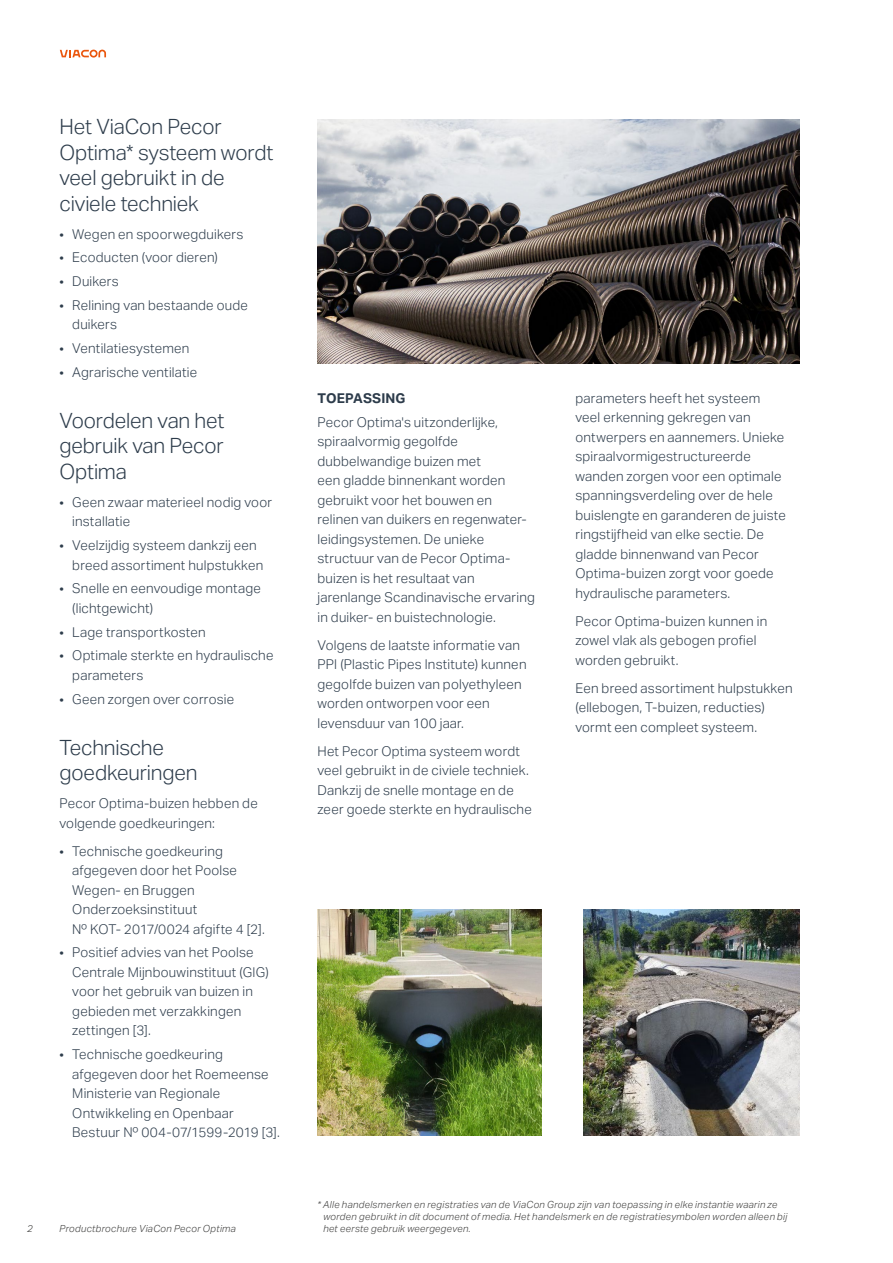
<style>
.page{position:relative;width:893px;height:1263px;background:#fff}
.page>*{position:absolute;margin:0;border:0;box-sizing:border-box;transform-origin:0 0}
.t1{font:300 21px/25.5px "Aktiv Grotesk";letter-spacing:-.01em;color:#2d3c4b}
.t2{font:300 13.5px/19.5px "Aktiv Grotesk";letter-spacing:.015em;color:#2d3c4b}
.t3{font:700 13.5px "Aktiv Grotesk";letter-spacing:.01em;color:#2d3c4b}
.t4{font:italic 300 9.75px/11.7px "Aktiv Grotesk";letter-spacing:.025em;color:#3c3c3b}
</style>
<div class="page">
<svg style="left:60px;top:50px;width:46px;height:8px"></svg>
<img style="left:317px;top:119px;width:482px;height:245px">
<img style="left:583px;top:910px;width:216px;height:225px">
<img style="left:317px;top:910px;width:224px;height:225px">
<h1 class="t1" style="left:60px;top:114px;width:216px">Het ViaCon Pecor<br>Optima* systeem wordt veel gebruikt in de civiele techniek</h1>
<p class="t2" style="left:60px;top:224px;width:185px">• Wegen en spoorwegduikers</p>
<p class="t2" style="left:60px;top:248px;width:160px">• Ecoducten (voor dieren)</p>
<p class="t2" style="left:60px;top:272px;width:61px">• Duikers</p>
<p class="t2" style="left:72px;top:295px;width:177px;text-indent:-13px">• Relining van bestaande oude duikers</p>
<p class="t2" style="left:60px;top:339px;width:131px">• Ventilatiesystemen</p>
<p class="t2" style="left:60px;top:362px;width:139px">• Agrarische ventilatie</p>
<h1 class="t1" style="left:60px;top:408px;width:166px;text-align:justify">Voordelen van het gebruik van Pecor Optima</h1>
<p class="t2" style="left:72px;top:492px;width:201px;text-indent:-13px">• Geen zwaar materieel nodig voor installatie</p>
<p class="t2" style="left:72px;top:536px;width:192px;text-indent:-13px">• Veelzijdig systeem dankzij een breed assortiment hulpstukken</p>
<p class="t2" style="left:72px;top:579px;width:190px;text-indent:-13px">• Snelle en eenvoudige montage (lichtgewicht)</p>
<p class="t2" style="left:60px;top:622px;width:148px">• Lage transportkosten</p>
<p class="t2" style="left:72px;top:646px;width:203px;text-indent:-13px">• Optimale sterkte en hydraulische parameters</p>
<p class="t2" style="left:60px;top:689px;width:176px">• Geen zorgen over corrosie</p>
<h1 class="t1" style="left:60px;top:735px;width:140px">Technische goedkeuringen</h1>
<p class="t2" style="left:60px;top:794px;width:200px">Pecor Optima-buizen hebben de volgende goedkeuringen:</p>
<p class="t2" style="left:72px;top:841px;width:194px;text-indent:-13px">• Technische goedkeuring afgegeven door het Poolse<br>Wegen- en Bruggen<br>Onderzoeksinstituut<br>№ KOT- 2017/0024 afgifte 4 [2].</p>
<p class="t2" style="left:72px;top:943px;width:198px;text-indent:-13px">• Positief advies van het Poolse<br>Centrale Mijnbouwinstituut (GIG) voor het gebruik van buizen in gebieden met verzakkingen zettingen [3].</p>
<p class="t2" style="left:72px;top:1045px;width:209px;text-indent:-13px">• Technische goedkeuring afgegeven door het Roemeense<br>Ministerie van Regionale<br>Ontwikkeling en Openbaar<br>Bestuur № 004-07/1599-2019 [3].</p>
<p class="t4" style="left:27px;top:1222px;width:7px">2</p>
<p class="t4" style="left:60px;top:1222px;width:178px">Productbrochure ViaCon Pecor Optima</p>
<p class="t3" style="left:317px;top:390px;width:90px">TOEPASSING</p>
<p class="t2" style="left:317px;top:412px;width:219px">Pecor Optima's uitzonderlijke, spiraalvormig gegolfde dubbelwandige buizen met<br>een gladde binnenkant worden gebruikt voor het bouwen en relinen van duikers en regenwater&shy;leidingsystemen. De unieke structuur van de Pecor Optima&shy;buizen is het resultaat van jarenlange Scandinavische ervaring in duiker- en buistechnologie.</p>
<p class="t2" style="left:317px;top:635px;width:211px">Volgens de laatste informatie van<br>PPI (Plastic Pipes Institute) kunnen gegolfde buizen van polyethyleen worden ontworpen voor een levensduur van 100 jaar.</p>
<p class="t2" style="left:317px;top:741px;width:216px">Het Pecor Optima systeem wordt veel gebruikt in de civiele techniek.<br>Dankzij de snelle montage en de zeer goede sterkte en hydraulische</p>
<p class="t2" style="left:575px;top:389px;width:212px">parameters heeft het systeem veel erkenning gekregen van ontwerpers en aannemers. Unieke spiraalvormigestructureerde wanden zorgen voor een optimale spanningsverdeling over de hele buislengte en garanderen de juiste ringstijfheid van elke sectie. De gladde binnenwand van Pecor<br>Optima-buizen zorgt voor goede hydraulische parameters.</p>
<p class="t2" style="left:575px;top:611px;width:193px">Pecor Optima-buizen kunnen in zowel vlak als gebogen profiel worden gebruikt.</p>
<p class="t2" style="left:575px;top:678px;width:219px">Een breed assortiment hulpstukken (ellebogen, T-buizen, reducties) vormt een compleet systeem.</p>
<p class="t4" style="left:323px;top:1199px;width:466px;text-indent:-6px">* Alle handelsmerken en registraties van de ViaCon Group zijn van toepassing in elke instantie waarin ze worden gebruikt in dit document of media. Het handelsmerk en de registratiesymbolen worden alleen bij het eerste gebruik weergegeven.</p>
</div>
